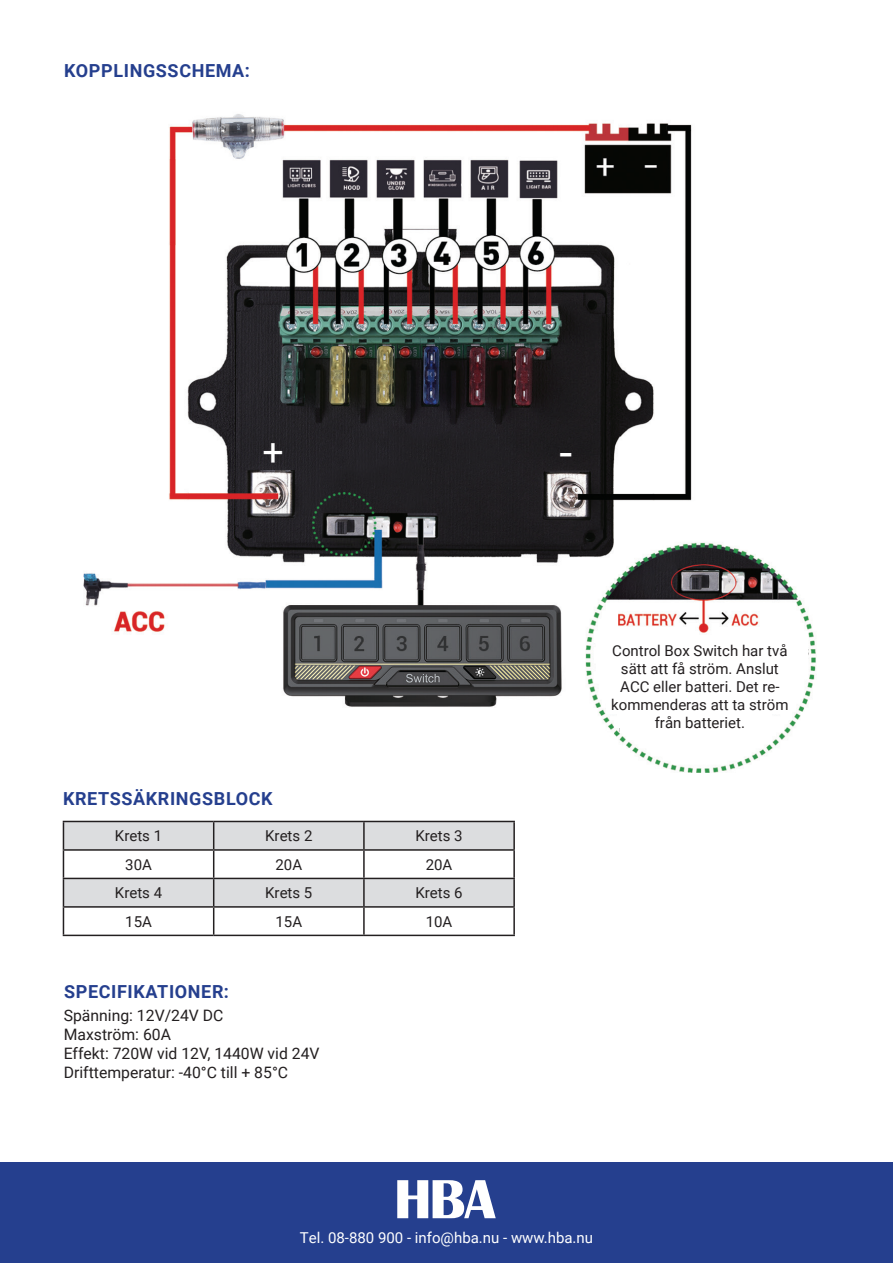
<style>
.page{position:relative;width:893px;height:1263px;background:#fff}
.page>*{position:absolute;margin:0;border:0;box-sizing:border-box;transform-origin:0 0}
.t1{font:46.5px "Roboto";color:#fff}
.t2{font:37.5px "Roboto";color:#fff}
.t3{font:700 18px "Roboto";letter-spacing:.035em;color:#253f8e}
.t4{font:15.75px/18.9px "Roboto";color:#231f20}
.t5{font:15px/18px "Roboto";color:#231f20;text-align:center}
.t6{font:15px "Roboto";color:#fff}
</style>
<div class="page">
<div style="left:0;top:1162px;width:893px;height:101px;background:#253f8e"></div>
<svg style="left:397px;top:1180px;width:99px;height:38px"></svg>
<img style="left:83px;top:114px;width:733px;height:659px">
<div style="left:596px;top:640px;width:212px;height:38px;background:#fff"></div>
<div style="left:599px;top:675px;width:204px;height:23px;background:#fff"></div>
<div style="left:606px;top:690px;width:180px;height:24px;background:#fff"></div>
<div style="left:623px;top:702px;width:149px;height:23px;background:#fff"></div>
<div style="left:620px;top:709px;width:142px;height:23px;background:#fff"></div>
<div style="left:639px;top:719px;width:123px;height:23px;background:#fff"></div>
<div style="left:617px;top:705px;width:123px;height:23px;background:#fff"></div>
<hr style="left:364px;top:821px;width:151px;height:1px;background:#231f20">
<hr style="left:513px;top:822px;width:2px;height:27px;background:#231f20">
<hr style="left:364px;top:849px;width:151px;height:2px;background:#231f20">
<hr style="left:513px;top:851px;width:2px;height:27px;background:#231f20">
<hr style="left:364px;top:878px;width:151px;height:1px;background:#231f20">
<hr style="left:513px;top:879px;width:2px;height:27px;background:#231f20">
<svg style="left:63px;top:821px;width:451px;height:114px"></svg>
<hr style="left:364px;top:906px;width:151px;height:2px;background:#231f20">
<hr style="left:363px;top:908px;width:2px;height:27px;background:#231f20">
<hr style="left:513px;top:908px;width:2px;height:27px;background:#231f20">
<hr style="left:63px;top:935px;width:151px;height:1px;background:#231f20">
<hr style="left:214px;top:935px;width:150px;height:1px;background:#231f20">
<hr style="left:364px;top:935px;width:151px;height:1px;background:#231f20">
<p class="t3" style="left:64px;top:58px;width:187px">KOPPLINGSSCHEMA:</p>
<h2 class="t2" style="left:263px;top:425px;width:23px">+</h2>
<h1 class="t1" style="left:559px;top:420px;width:14px">-</h1>
<p class="t3" style="left:63px;top:786px;width:211px">KRETSSÄKRINGSBLOCK</p>
<p class="t5" style="left:115px;top:826px;width:49px">Krets 1</p>
<p class="t5" style="left:265px;top:826px;width:49px">Krets 2</p>
<p class="t5" style="left:415px;top:826px;width:49px">Krets 3</p>
<p class="t5" style="left:125px;top:855px;width:28px">30A</p>
<p class="t5" style="left:275px;top:855px;width:28px">20A</p>
<p class="t5" style="left:426px;top:855px;width:28px">20A</p>
<p class="t5" style="left:115px;top:883px;width:49px">Krets 4</p>
<p class="t5" style="left:265px;top:883px;width:49px">Krets 5</p>
<p class="t5" style="left:415px;top:883px;width:49px">Krets 6</p>
<p class="t5" style="left:125px;top:912px;width:28px">15A</p>
<p class="t5" style="left:275px;top:912px;width:28px">15A</p>
<p class="t5" style="left:426px;top:912px;width:28px">10A</p>
<p class="t3" style="left:64px;top:979px;width:166px">SPECIFIKATIONER:</p>
<p class="t4" style="left:64px;top:1005px;width:257px">Spänning: 12V/24V DC<br>Maxström: 60A<br>Effekt: 720W vid 12V, 1440W vid 24V<br>Drifttemperatur: -40°C till + 85°C</p>
<p class="t5" style="left:611px;top:641px;width:179px">Control Box Switch har två sätt att få ström. Anslut<br>ACC eller batteri. Det re&shy;kommenderas att ta ström från batteriet.</p>
<p class="t6" style="left:300px;top:1227px;width:295px">Tel. 08-880 900 - info@hba.nu - www.hba.nu</p>
</div>
